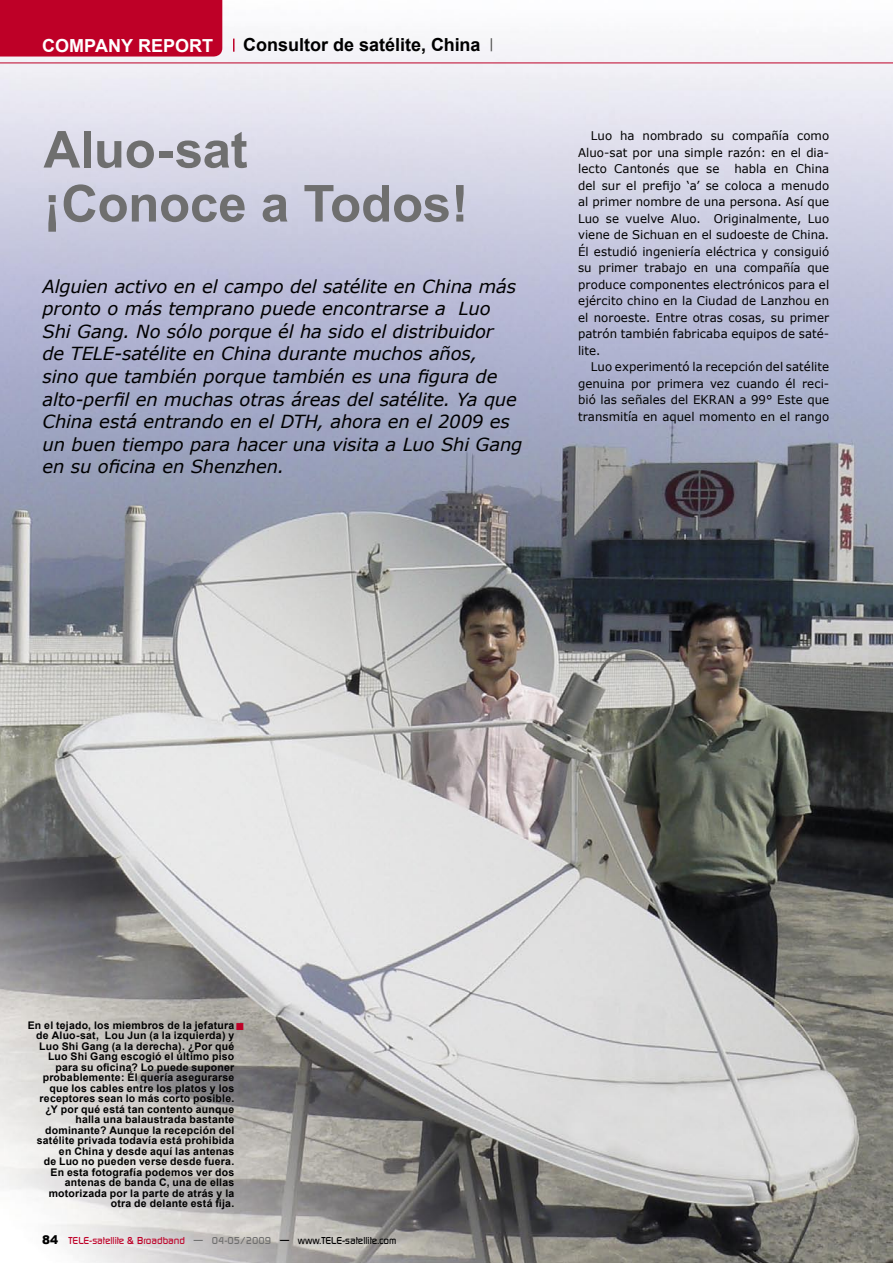
<style>
.page{position:relative;width:893px;height:1263px;background:#fff}
.page>*{position:absolute;margin:0;border:0;box-sizing:border-box;transform-origin:0 0}
.Titel{font:700 51px "Arial";letter-spacing:-.005em;color:#6f6f6f}
.Kopf{font:italic 18px/22.5px "Verdana";letter-spacing:-.01em;color:#000}
.Text-DEU{font:700 18px "Arial";color:#000}
.Text-DEU-2{font:700 18px "Arial";color:#fff}
.t1{font:15px "Arial";color:#be0027}
.Text-ENG{font:12px/16.5px "Verdana";letter-spacing:.005em;color:#000;text-align:justify}
.Bottom-text{font:900 12px "Arial";color:#000}
.Bilduntertitel{font:700 10.5px/10.5px "Arial";letter-spacing:.02em;color:#000;text-align:right}
.Bottom-text-2{font:500 9.75px "Digital";color:#be0027}
.s1{color:#6f6f6f}
.s2{color:#000}
</style>
<div class="page">
<img style="left:0;top:0;width:893px;height:1263px">
<div style="left:0;top:0;width:222px;height:57px;background:#be0027"></div>
<svg style="left:233px;top:39px;width:2px;height:13px"></svg>
<hr style="left:0;top:63px;width:893px;height:1px;background:#be0027">
<svg style="left:491px;top:38px;width:1px;height:13px"></svg>
<p class="Text-DEU-2" style="left:42px;top:34px;width:172px">COMPANY REPORT</p>
<p class="Text-DEU" style="left:243px;top:33px;width:239px">Consultor de satélite, China</p>
<p class="Titel" style="left:44px;top:116px;width:206px">Aluo-sat</p>
<p class="Titel" style="left:44px;top:170px;width:426px">¡Conoce a Todos!</p>
<p class="Kopf" style="left:43px;top:275px;width:481px">Alguien activo en el campo del satélite en China más pronto o más temprano puede encontrarse a Luo Shi Gang. No sólo porque él ha sido el distribuidor<br>de TELE-satélite en China durante muchos años,<br>sino que también porque también es una figura de alto-perfil en muchas otras áreas del satélite. Ya que China está entrando en el DTH, ahora en el 2009 es un buen tiempo para hacer una visita a Luo Shi Gang en su oficina en Shenzhen.</p>
<p class="Text-ENG" style="left:578px;top:127px;width:253px;text-indent:13px">Luo ha nombrado su compañía como Aluo-sat por una simple razón: en el dia&shy;lecto Cantonés que se habla en China del sur el prefijo ‘a’ se coloca a menudo al primer nombre de una persona. Así que Luo se vuelve Aluo. Originalmente, Luo viene de Sichuan en el sudoeste de China.<br>Él estudió ingeniería eléctrica y consiguió su primer trabajo en una compañía que produce componentes electrónicos para el ejército chino en la Ciudad de Lanzhou en el noroeste. Entre otras cosas, su primer patrón también fabricaba equipos de saté&shy;lite.</p>
<p class="Text-ENG" style="left:578px;top:358px;width:253px;text-indent:13px">Luo experimentó la recepción del satélite genuina por primera vez cuando él reci&shy;bió las señales del EKRAN a 99° Este que transmitía en aquel momento en el rango</p>
<p class="Bilduntertitel" style="left:28px;top:1020px;width:208px">En el tejado, los miembros de la jefatura de Aluo-sat, Lou Jun (a la izquierda) y Luo Shi Gang (a la derecha). ¿Por qué Luo Shi Gang escogió el último piso para su oficina? Lo puede suponer probablemente: Él quería asegurarse que los cables entre los platos y los receptores sean lo más corto posible. ¿Y por qué está tan contento aunque halla una balaustrada bastante dominante? Aunque la recepción del satélite privada todavía está prohibida en China y desde aquí las antenas<br>de Luo no pueden verse desde fuera.<br>En esta fotografía podemos ver dos antenas de banda C, una de ellas motorizada por la parte de atrás y la otra de delante está fija.</p>
<p class="t1" style="left:236px;top:1015px;width:11px">■</p>
<p class="Bottom-text" style="left:42px;top:1231px;width:18px">84</p>
<p class="Bottom-text-2" style="left:68px;top:1235px;width:329px">TELE-satellite &amp; Broadband <span class="s1">— 04-05/2009</span> <span class="s2">— www.TELE-satellite.com</span></p>
</div>
